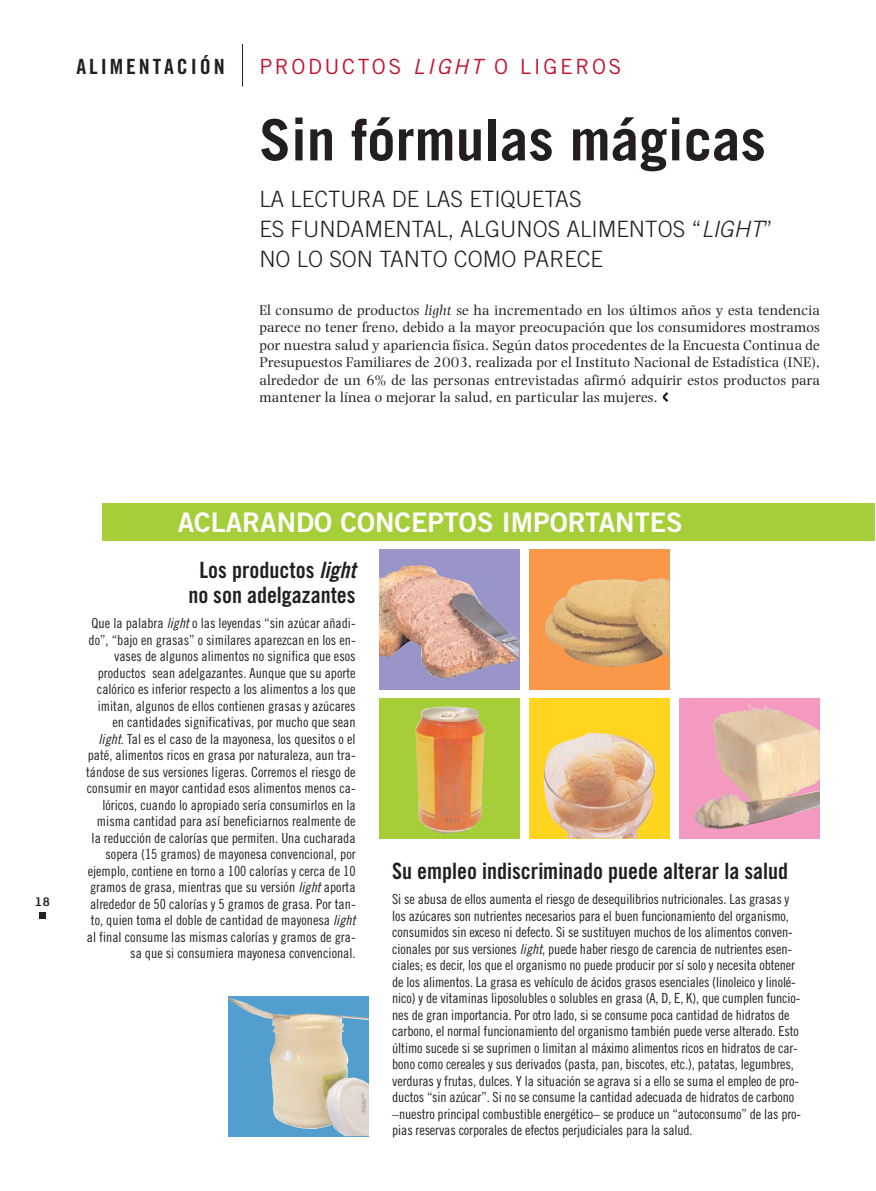
<style>
.page{position:relative;width:876px;height:1191px;background:#fff}
.page>*{position:absolute;margin:0;border:0;box-sizing:border-box;transform-origin:0 0}
.t1{font:700 57px "Trade Gothic";color:#231f20}
.t2{font:27px "Trade Gothic Bold Two";color:#fff}
.t3{font:300 22.5px/30px "Trade Gothic";color:#231f20}
.t4{font:22.5px/25.5px "Trade Gothic Bold Cond Twenty";color:#231f20;text-align:center}
.t5{font:21px "Trade Gothic";letter-spacing:.12em;color:#c4122f}
.t6{font:21px "Trade Gothic Bold Cond Twenty";letter-spacing:.135em;color:#231f20;scale:1.05 1}
.t7{font:14.7px/17.4px "Photina";letter-spacing:.01em;color:#231f20;text-align:justify}
.t8{font:700 14.25px "Hydrous";color:#231f20}
.t9{font:13.95px/16.5px "Trade Gothic Cond Eighteen";letter-spacing:-.01em;color:#231f20;text-align:right}
.s1{font-style:italic}
.s2{font-family:"Trade Gothic Bold Cond Twenty Obl"}
.s3{font-family:"Trade Gothic Cond Eighteen Obl"}
</style>
<div class="page">
<svg style="left:663px;top:392px;width:5px;height:10px"></svg>
<hr style="left:242px;top:44px;width:1px;height:43px;background:#231f20">
<div style="left:39px;top:913px;width:7px;height:6px;background:#231f20"></div>
<div style="left:102px;top:503px;width:772px;height:38px;background:#a6ce39"></div>
<div style="left:379px;top:549px;width:140px;height:141px;background:#9a95c9"></div>
<img style="left:379px;top:565px;width:140px;height:113px">
<div style="left:529px;top:549px;width:141px;height:141px;background:#f89848"></div>
<img style="left:545px;top:578px;width:125px;height:89px">
<div style="left:529px;top:698px;width:141px;height:141px;background:#ffd51f"></div>
<img style="left:543px;top:732px;width:113px;height:107px">
<div style="left:680px;top:698px;width:140px;height:141px;background:#f49ac1"></div>
<img style="left:695px;top:703px;width:125px;height:126px">
<img style="left:229px;top:998px;width:140px;height:138px">
<div style="left:379px;top:698px;width:140px;height:141px;background:#a6ce39"></div>
<img style="left:408px;top:707px;width:78px;height:127px">
<h3 class="t6" style="left:77px;top:58px;width:143px">ALIMENTACIÓN</h3>
<h3 class="t5" style="left:259px;top:58px;width:363px">PRODUCTOS <span class="s1">LIGHT</span> O LIGEROS</h3>
<h1 class="t1" style="left:259px;top:119px;width:508px">Sin fórmulas mágicas</h1>
<h3 class="t3" style="left:259px;top:186px;width:515px">LA LECTURA DE LAS ETIQUETAS<br>ES FUNDAMENTAL, ALGUNOS ALIMENTOS “<span class="s1">LIGHT</span>”<br>NO LO SON TANTO COMO PARECE</h3>
<p class="t7" style="left:259px;top:303px;width:562px">El consumo de productos <span class="s1">light</span> se ha incrementado en los últimos años y esta tendencia parece no tener freno, debido a la mayor preocupación que los consumidores mostramos por nuestra salud y apariencia física. Según datos procedentes de la Encuesta Continua de Presupuestos Familiares de 2003, realizada por el Instituto Nacional de Estadística (INE), alrededor de un 6% de las personas entrevistadas afirmó adquirir estos productos para mantener la línea o mejorar la salud, en particular las mujeres.</p>
<p class="t8" style="left:35px;top:897px;width:17px">18</p>
<h2 class="t2" style="left:178px;top:512px;width:506px">ACLARANDO CONCEPTOS IMPORTANTES</h2>
<h3 class="t4" style="left:188px;top:559px;width:169px">Los productos <span class="s2">light </span>no son adelgazantes</h3>
<p class="t9" style="left:86px;top:616px;width:271px">Que la palabra <span class="s3">light</span> o las leyendas “sin azúcar añadi&shy;do”, “bajo en grasas” o similares aparezcan en los en&shy;vases de algunos alimentos no significa que esos productos sean adelgazantes. Aunque que su aporte calórico es inferior respecto a los alimentos a los que imitan, algunos de ellos contienen grasas y azúcares en cantidades significativas, por mucho que sean <span class="s3">light</span>. Tal es el caso de la mayonesa, los quesitos o el paté, alimentos ricos en grasa por naturaleza, aun tra&shy;tándose de sus versiones ligeras. Corremos el riesgo de consumir en mayor cantidad esos alimentos menos ca&shy;lóricos, cuando lo apropiado sería consumirlos en la misma cantidad para así beneficiarnos realmente de la reducción de calorías que permiten. Una cucharada sopera (15 gramos) de mayonesa convencional, por ejemplo, contiene en torno a 100 calorías y cerca de 10 gramos de grasa, mientras que su versión <span class="s3">light</span> aporta alrededor de 50 calorías y 5 gramos de grasa. Por tan&shy;to, quien toma el doble de cantidad de mayonesa <span class="s3">light </span>al final consume las mismas calorías y gramos de gra&shy;sa que si consumiera mayonesa convencional.</p>
<h3 class="t4" style="left:392px;top:860px;width:397px">Su empleo indiscriminado puede alterar la salud</h3>
<p class="t9" style="left:392px;top:892px;width:410px;text-align:left">Si se abusa de ellos aumenta el riesgo de desequilibrios nutricionales. Las grasas y los azúcares son nutrientes necesarios para el buen funcionamiento del organismo, consumidos sin exceso ni defecto. Si se sustituyen muchos de los alimentos conven&shy;cionales por sus versiones <span class="s3">light</span>, puede haber riesgo de carencia de nutrientes esen&shy;ciales; es decir, los que el organismo no puede producir por sí solo y necesita obtener de los alimentos. La grasa es vehículo de ácidos grasos esenciales (linoleico y linolé&shy;nico) y de vitaminas liposolubles o solubles en grasa (A, D, E, K), que cumplen funcio&shy;nes de gran importancia. Por otro lado, si se consume poca cantidad de hidratos de carbono, el normal funcionamiento del organismo también puede verse alterado. Esto último sucede si se suprimen o limitan al máximo alimentos ricos en hidratos de car&shy;bono como cereales y sus derivados (pasta, pan, biscotes, etc.), patatas, legumbres, verduras y frutas, dulces. Y la situación se agrava si a ello se suma el empleo de pro&shy;ductos “sin azúcar”. Si no se consume la cantidad adecuada de hidratos de carbono –nuestro principal combustible energético– se produce un “autoconsumo” de las pro&shy;pias reservas corporales de efectos perjudiciales para la salud.</p>
</div>
